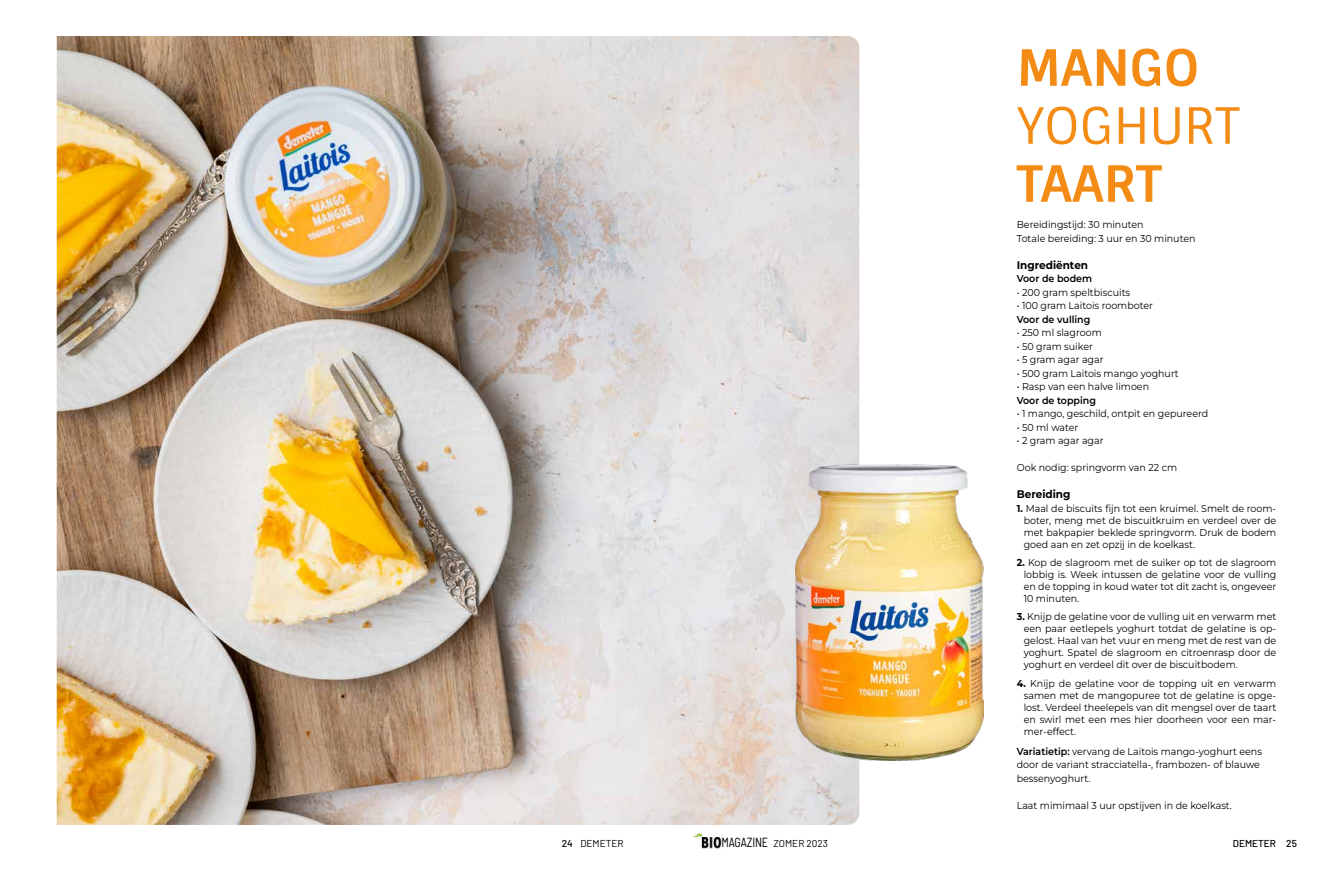
<style>
.page{position:relative;width:1333px;height:893px;background:#fff}
.page>*{position:absolute;margin:0;border:0;box-sizing:border-box;transform-origin:0 0}
.t1{font:700 50px "Sintony";letter-spacing:-.01em;color:#f38b14}
.t2{font:50px "Sintony";letter-spacing:-.01em;color:#f38b14}
.t3{font:semi-condensed 13.2px "Barlow";letter-spacing:-.01em;color:#000;scale:.91 1}
.t4{font:700 11px "Montserrat";color:#000;scale:.95 1}
.t5{font:10px/12px "Montserrat";color:#000;text-align:justify;scale:.95 1}
.t6{font:600 10px "Montserrat";color:#000;scale:.95 1}
.t7{font:10px "Barlow";color:#000}
.t8{font:500 10px "Barlow";color:#000}
.s1{font-weight:700}
.s2{font-weight:600}
.s3{font-weight:500}
</style>
<div class="page">
<img style="left:693px;top:834px;width:28px;height:14px">
<img style="left:57px;top:36px;width:802px;height:789px">
<img style="left:795px;top:465px;width:188px;height:295px">
<h1 class="t1" style="left:1016px;top:36px;width:184px">MANGO</h1>
<h1 class="t2" style="left:1016px;top:94px;width:225px">YOGHURT</h1>
<h1 class="t1" style="left:1016px;top:152px;width:146px">TAART</h1>
<p class="t5" style="left:1016px;top:218px;width:190px;line-height:13.5px">Bereidingstijd: 30 minuten<br>Totale bereiding: 3 uur en 30 minuten</p>
<p class="t4" style="left:1016px;top:257px;width:77px">Ingrediënten</p>
<p class="t6" style="left:1016px;top:272px;width:81px">Voor de bodem</p>
<p class="t5" style="left:1016px;top:286px;width:121px">• 200 gram speltbiscuits</p>
<p class="t5" style="left:1016px;top:299px;width:145px">• 100 gram Laitois roomboter</p>
<p class="t6" style="left:1016px;top:312px;width:79px">Voor de vulling</p>
<p class="t5" style="left:1016px;top:326px;width:91px">• 250 ml slagroom</p>
<p class="t5" style="left:1016px;top:340px;width:82px">• 50 gram suiker</p>
<p class="t5" style="left:1016px;top:353px;width:93px">• 5 gram agar agar</p>
<p class="t5" style="left:1016px;top:367px;width:172px">• 500 gram Laitois mango yoghurt</p>
<p class="t5" style="left:1016px;top:380px;width:141px">• Rasp van een halve limoen</p>
<p class="t6" style="left:1016px;top:393px;width:85px">Voor de topping</p>
<p class="t5" style="left:1016px;top:407px;width:203px">• 1 mango, geschild, ontpit en gepureerd</p>
<p class="t5" style="left:1016px;top:421px;width:66px">• 50 ml water</p>
<p class="t5" style="left:1016px;top:434px;width:93px">• 2 gram agar agar</p>
<p class="t5" style="left:1016px;top:461px;width:170px">Ook nodig: springvorm van 22 cm</p>
<p class="t4" style="left:1016px;top:487px;width:58px">Bereiding</p>
<p class="t5" style="left:1023px;top:502px;width:267px;text-indent:-7px"><span class="s1">1.</span> Maal de biscuits fijn tot een kruimel. Smelt de room&shy;boter, meng met de biscuitkruim en verdeel over de met bakpapier beklede springvorm. Druk de bodem goed aan en zet opzij in de koelkast.</p>
<p class="t5" style="left:1023px;top:556px;width:267px;text-indent:-7px"><span class="s1">2.</span> Kop de slagroom met de suiker op tot de slagroom lobbig is. Week intussen de gelatine voor de vulling en de topping in koud water tot dit zacht is, ongeveer 10 minuten.</p>
<p class="t5" style="left:1023px;top:610px;width:267px;text-indent:-7px"><span class="s1">3.</span> Knijp de gelatine voor de vulling uit en verwarm met een paar eetlepels yoghurt totdat de gelatine is op&shy;gelost. Haal van het vuur en meng met de rest van de yoghurt. Spatel de slagroom en citroenrasp door de yoghurt en verdeel dit over de biscuitbodem.</p>
<p class="t5" style="left:1023px;top:677px;width:267px;text-indent:-7px"><span class="s1">4.</span> Knijp de gelatine voor de topping uit en verwarm samen met de mangopuree tot de gelatine is opge&shy;lost. Verdeel theelepels van dit mengsel over de taart en swirl met een mes hier doorheen voor een mar&shy;mer-effect.</p>
<p class="t5" style="left:1016px;top:744px;width:260px;line-height:13.5px;text-align:left"><span class="s2">Variatietip:</span> vervang de Laitois mango-yoghurt eens door de variant stracciatella-, frambozen- of blauwe bessenyoghurt.</p>
<p class="t5" style="left:1016px;top:799px;width:228px">Laat mimimaal 3 uur opstijven in de koelkast.</p>
<h2 class="t3" style="left:721px;top:833px;width:53px">MAGAZINE</h2>
<p class="t7" style="left:561px;top:836px;width:63px"><span class="s3">24</span> DEMETER</p>
<p class="t7" style="left:773px;top:836px;width:56px">ZOMER 2023</p>
<p class="t8" style="left:1232px;top:836px;width:66px">DEMETER 25</p>
</div>
